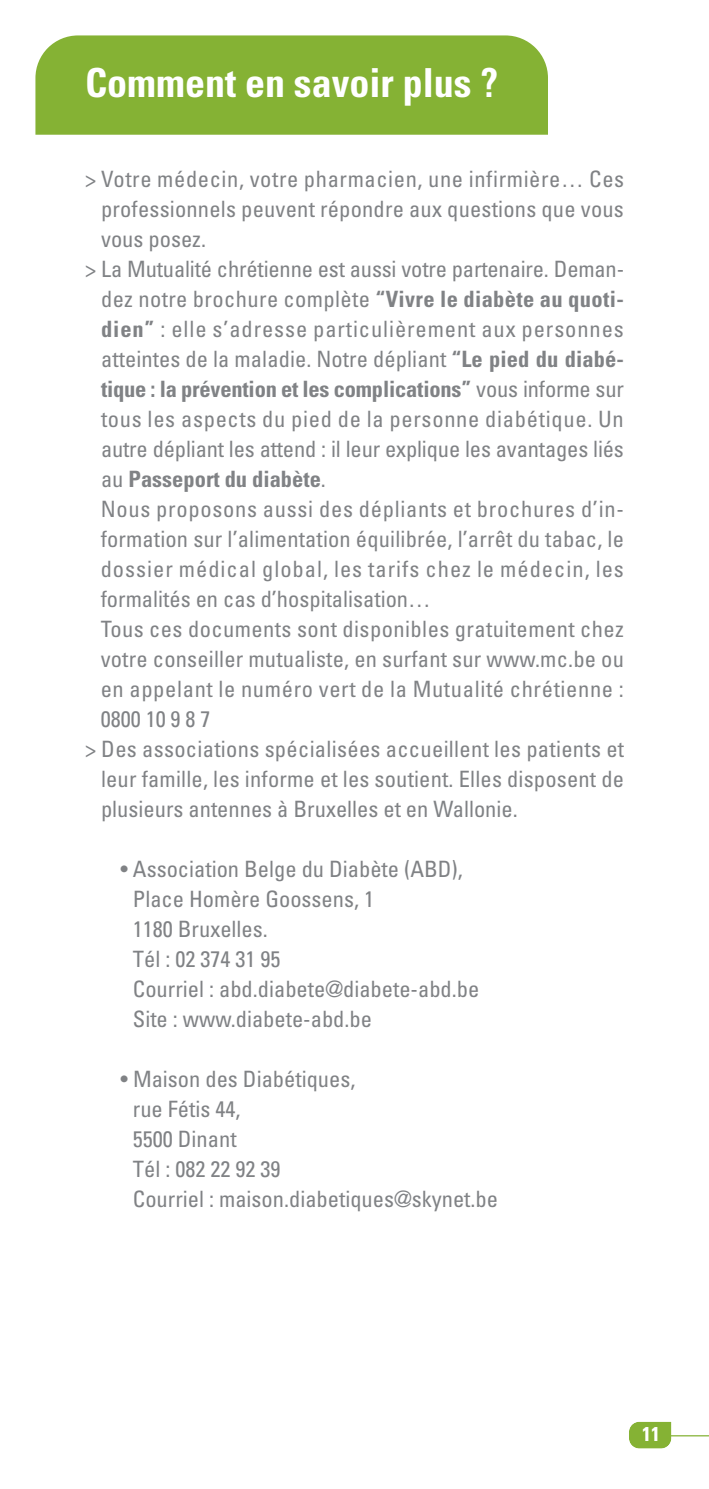
<style>
.page{position:relative;width:709px;height:1489px;background:#fff}
.page>*{position:absolute;margin:0;border:0;box-sizing:border-box;transform-origin:0 0}
.t1{font:700 condensed 40px "Univers";color:#fff}
.t2{font:condensed 22.5px/30px "Univers";letter-spacing:.01em;color:#808285}
.t3{font:condensed 22.5px "Univers";letter-spacing:.03em;color:#808285}
.t4{font:700 condensed 22.5px "Univers";letter-spacing:-.01em;color:#808285}
.t5{font:condensed 22.5px "Univers";letter-spacing:.04em;color:#808285}
.t6{font:condensed 22.5px "Univers";letter-spacing:.045em;color:#808285}
.t7{font:condensed 22.5px "Univers";letter-spacing:.035em;color:#808285}
.t8{font:700 condensed 20px "Univers";color:#fff}
.s1{font-weight:700}
.s2{font-weight:400}
</style>
<div class="page">
<svg style="left:629px;top:1421px;width:47px;height:28px"></svg>
<hr style="left:666px;top:1434px;width:43px;height:2px;background:#85b234">
<div style="left:35px;top:35px;width:513px;height:100px;background:#85b234"></div>
<h1 class="t1" style="left:85px;top:68px;width:415px">Comment en savoir plus ?</h1>
<p class="t2" style="left:85px;top:166px;width:540px">&gt; Votre médecin, votre pharmacien, une infirmière… Ces</p>
<p class="t2" style="left:101px;top:196px;width:524px">professionnels peuvent répondre aux questions que vous</p>
<p class="t2" style="left:101px;top:226px;width:106px">vous posez.</p>
<p class="t2" style="left:85px;top:256px;width:540px">&gt; La Mutualité chrétienne est aussi votre partenaire. Deman-</p>
<p class="t2" style="left:101px;top:286px;width:524px">dez notre brochure complète <span class="s1">“Vivre le diabète au quoti-</span></p>
<p class="t5" style="left:101px;top:320px;width:524px"><span class="s1">dien”</span> : elle s’adresse particulièrement aux personnes</p>
<p class="t2" style="left:101px;top:345px;width:524px">atteintes de la maladie. Notre dépliant <span class="s1">“Le pied du diabé-</span></p>
<p class="t4" style="left:101px;top:380px;width:524px">tique : la prévention et les complications” <span class="s2">vous informe sur</span></p>
<p class="t3" style="left:101px;top:410px;width:524px">tous les aspects du pied de la personne diabétique. Un</p>
<p class="t2" style="left:101px;top:435px;width:524px">autre dépliant les attend : il leur explique les avantages liés</p>
<p class="t4" style="left:101px;top:470px;width:226px"><span class="s2">au</span> Passeport du diabète<span class="s2">.</span></p>
<p class="t7" style="left:101px;top:500px;width:524px">Nous proposons aussi des dépliants et brochures d’in -</p>
<p class="t2" style="left:101px;top:525px;width:524px">formation sur l’alimentation équilibrée, l’arrêt du tabac, le</p>
<p class="t6" style="left:101px;top:560px;width:524px">dossier médical global, les tarifs chez le médecin, les</p>
<p class="t2" style="left:101px;top:585px;width:331px">formalités en cas d’hospitalisation…</p>
<p class="t2" style="left:101px;top:615px;width:524px">Tous ces documents sont disponibles gratuitement chez</p>
<p class="t2" style="left:101px;top:645px;width:524px">votre conseiller mutualiste, en surfant sur www.mc.be ou</p>
<p class="t3" style="left:101px;top:680px;width:524px">en appelant le numéro vert de la Mutualité chrétienne :</p>
<p class="t2" style="left:101px;top:705px;width:111px">0800 10 9 8 7</p>
<p class="t2" style="left:85px;top:735px;width:540px">&gt; Des associations spécialisées accueillent les patients et</p>
<p class="t2" style="left:101px;top:765px;width:524px">leur famille, les informe et les soutient. Elles disposent de</p>
<p class="t2" style="left:101px;top:795px;width:418px">plusieurs antennes à Bruxelles et en Wallonie.</p>
<p class="t2" style="left:133px;top:855px;width:348px;text-indent:-12px">• Association Belge du Diabète (ABD),<br>Place Homère Goossens, 1<br>1180 Bruxelles.<br>Tél : 02 374 31 95<br>Courriel : abd.diabete@diabete-abd.be<br>Site : www.diabete-abd.be</p>
<p class="t2" style="left:133px;top:1065px;width:366px;text-indent:-12px">• Maison des Diabétiques,<br>rue Fétis 44,<br>5500 Dinant<br>Tél : 082 22 92 39<br>Courriel : maison.diabetiques@skynet.be</p>
<p class="t8" style="left:642px;top:1425px;width:19px">11</p>
</div>
